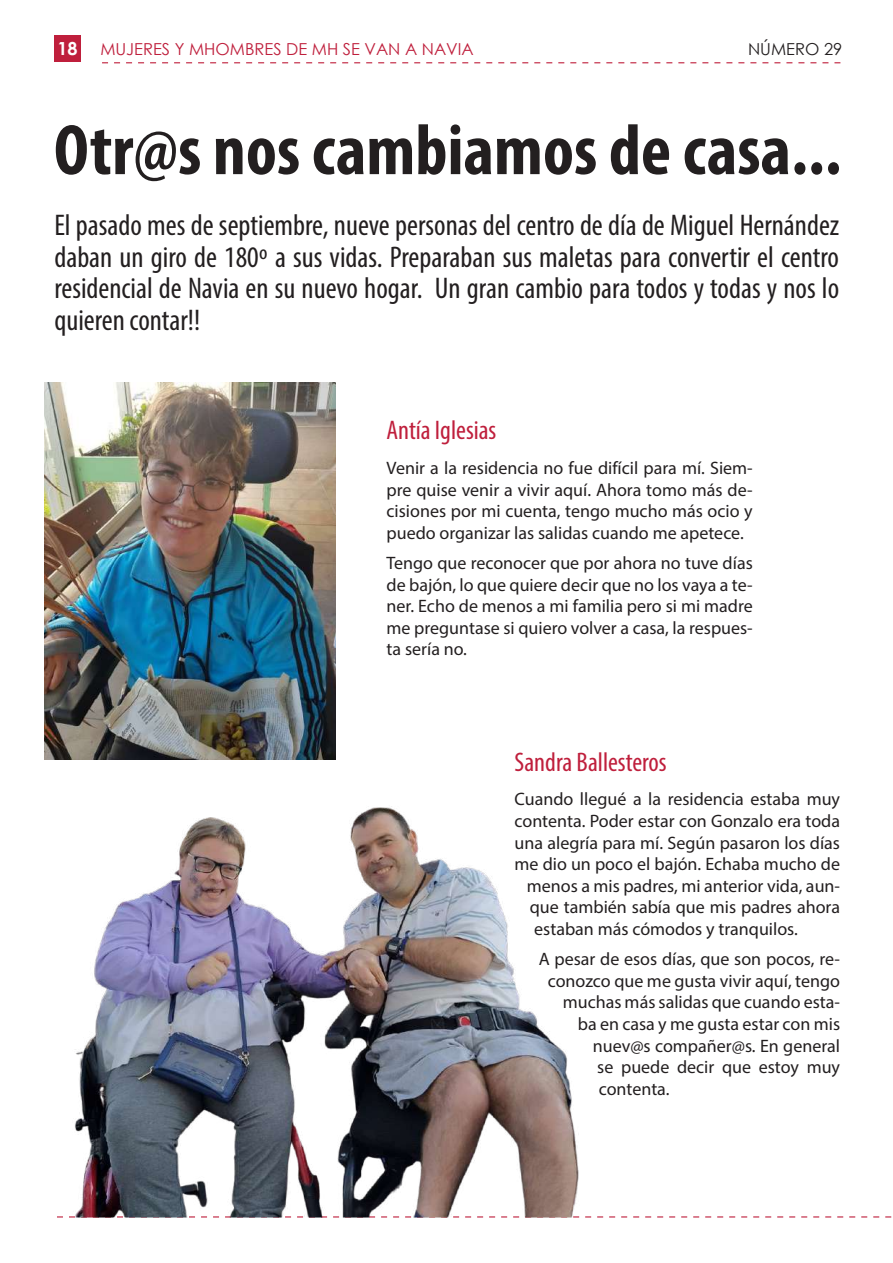
<style>
.page{position:relative;width:893px;height:1263px;background:#fff}
.page>*{position:absolute;margin:0;border:0;box-sizing:border-box;transform-origin:0 0}
.t1{font:700 condensed 72px "Myriad Pro";color:#231f20}
.t2{font:condensed 30px/31.5px "Myriad Pro";color:#231f20;text-align:justify}
.t3{font:condensed 27px "Myriad Pro";color:#bf1f3c}
.t4{font:18px/21.6px "Myriad Pro";color:#231f20;text-align:justify}
.t5{font:700 18px "Century Gothic";color:#fff}
.t6{font:16.5px "Century Gothic";color:#bf1f3c}
.t7{font:16.5px "Century Gothic";color:#231f20}
</style>
<div class="page">
<svg style="left:57px;top:1216px;width:835px;height:1px"></svg>
<svg style="left:102px;top:62px;width:738px;height:1px"></svg>
<div style="left:54px;top:35px;width:27px;height:27px;background:#bf1f3c"></div>
<img style="left:68px;top:806px;width:522px;height:411px">
<img style="left:44px;top:383px;width:292px;height:376px">
<p class="t5" style="left:58px;top:35px;width:22px">18</p>
<p class="t6" style="left:100px;top:37px;width:375px">MUJERES Y MHOMBRES DE MH SE VAN A NAVIA</p>
<p class="t7" style="left:748px;top:37px;width:96px">NÚMERO 29</p>
<h1 class="t1" style="left:54px;top:105px;width:789px">Otr@s nos cambiamos de casa...</h1>
<p class="t2" style="left:54px;top:209px;width:786px">El pasado mes de septiembre, nueve personas del centro de día de Miguel Hernández daban un giro de 180º a sus vidas. Preparaban sus maletas para convertir el centro residencial de Navia en su nuevo hogar. Un gran cambio para todos y todas y nos lo quieren contar!!</p>
<h3 class="t3" style="left:387px;top:414px;width:111px">Antía Iglesias</h3>
<p class="t4" style="left:387px;top:457px;width:368px">Venir a la residencia no fue difícil para mí. Siem&shy;pre quise venir a vivir aquí. Ahora tomo más de&shy;cisiones por mi cuenta, tengo mucho más ocio y puedo organizar las salidas cuando me apetece.</p>
<p class="t4" style="left:387px;top:552px;width:368px">Tengo que reconocer que por ahora no tuve días de bajón, lo que quiere decir que no los vaya a te&shy;ner. Echo de menos a mi familia pero si mi madre me preguntase si quiero volver a casa, la respues&shy;ta sería no.</p>
<h3 class="t3" style="left:514px;top:746px;width:154px">Sandra Ballesteros</h3>
<p class="t4" style="left:514px;top:788px;width:327px">Cuando llegué a la residencia estaba muy</p>
<p class="t4" style="left:514px;top:810px;width:327px">contenta. Poder estar con Gonzalo era toda</p>
<p class="t4" style="left:514px;top:831px;width:327px">una alegría para mí. Según pasaron los días</p>
<p class="t4" style="left:514px;top:853px;width:327px">me dio un poco el bajón. Echaba mucho de</p>
<p class="t4" style="left:527px;top:875px;width:315px">menos a mis padres, mi anterior vida, aun-</p>
<p class="t4" style="left:530px;top:896px;width:312px">que también sabía que mis padres ahora</p>
<p class="t4" style="left:534px;top:918px;width:265px">estaban más cómodos y tranquilos.</p>
<p class="t4" style="left:539px;top:948px;width:303px">A pesar de esos días, que son pocos, re-</p>
<p class="t4" style="left:548px;top:970px;width:294px">conozco que me gusta vivir aquí, tengo</p>
<p class="t4" style="left:563px;top:991px;width:279px">muchas más salidas que cuando esta-</p>
<p class="t4" style="left:578px;top:1013px;width:264px">ba en casa y me gusta estar con mis</p>
<p class="t4" style="left:593px;top:1034px;width:249px">nuev@s compañer@s. En general</p>
<p class="t4" style="left:597px;top:1056px;width:244px">se puede decir que estoy muy</p>
<p class="t4" style="left:599px;top:1078px;width:72px">contenta.</p>
</div>
